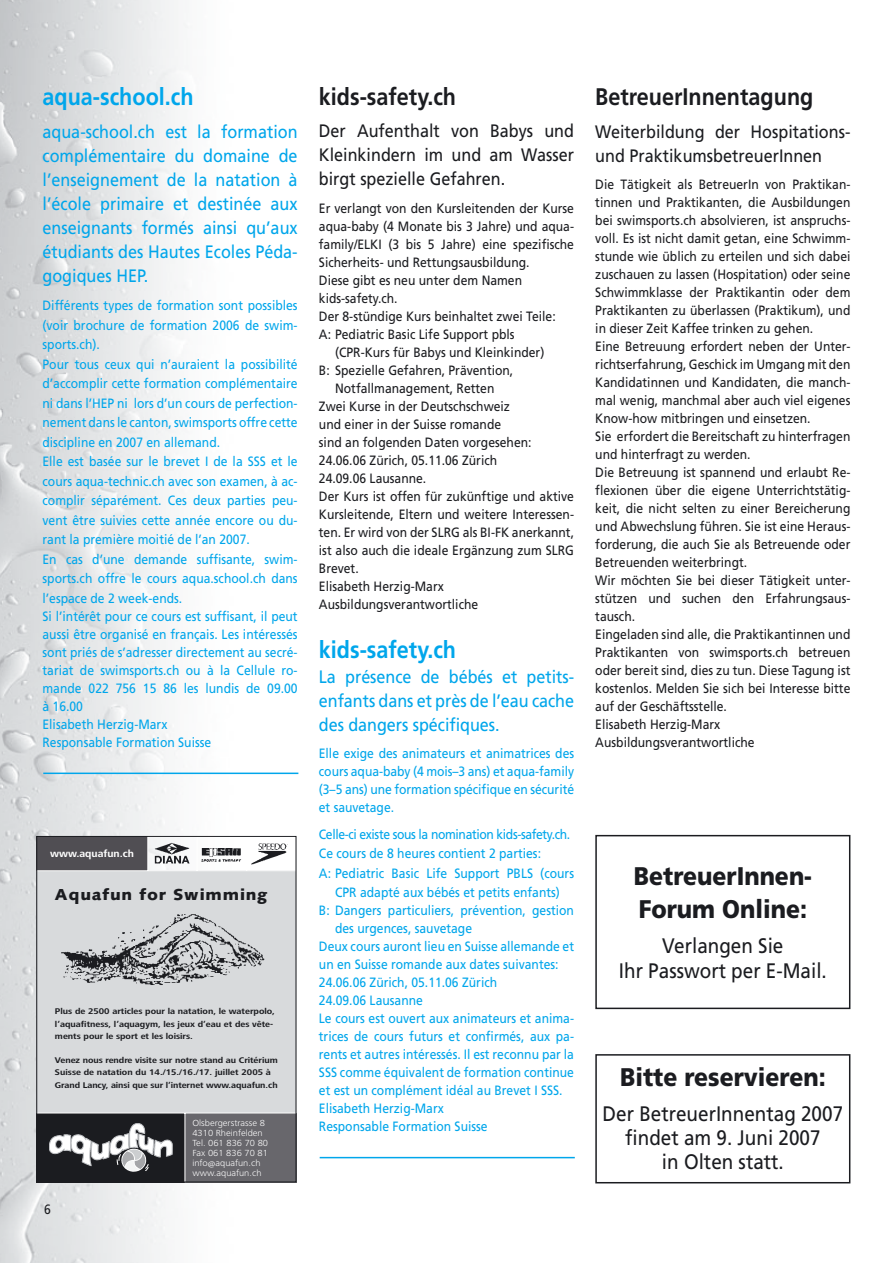
<style>
.page{position:relative;width:893px;height:1263px;background:#fff}
.page>*{position:absolute;margin:0;border:0;box-sizing:border-box;transform-origin:0 0}
.t1{font:900 25.5px/33px "Frutiger";color:#1b1c20;scale:.9 1}
.t2{font:700 24px "Frutiger";color:#1b1c20;scale:.9 1}
.t3{font:700 24px "Frutiger";color:#00a6eb;scale:.9 1}
.t4{font:21px/24px "Frutiger";color:#1b1c20;text-align:center;scale:.9 1}
.t5{font:18px/24px "Frutiger";color:#00a6eb;text-align:justify;scale:.9 1}
.t6{font:18px/24px "Frutiger";color:#1b1c20;scale:.9 1}
.t7{font:900 15.9px "Syntax";letter-spacing:.05em;color:#1b1c20;scale:1.07 1}
.t8{font:13.5px/18px "Frutiger";color:#1b1c20;scale:.9 1}
.t9{font:13.5px/19.5px "Frutiger";color:#00a6eb;scale:.9 1}
.t10{font:13.5px "Frutiger";letter-spacing:-.03em;color:#00a6eb;scale:.9 1}
.t11{font:700 10.35px "Frutiger Next LT";color:#fff}
.t12{font:300 9.15px/10.1px "Frutiger Next LT";color:#fff;scale:1.07 1}
.t13{font:700 8.55px/12.1px "Frutiger Next LT";color:#1b1c20;scale:1.07 1}
</style>
<div class="page">
<img style="left:0;top:0;width:245px;height:1263px">
<hr style="left:43px;top:772px;width:255px;height:2px;background:#00a6eb">
<div style="left:595px;top:1054px;width:255px;height:129px;border:2px solid #1b1c20"></div>
<hr style="left:320px;top:1157px;width:255px;height:1px;background:#00a6eb">
<div style="left:36px;top:871px;width:260px;height:242px;background:#d8dadc"></div>
<img style="left:61px;top:914px;width:204px;height:71px">
<div style="left:36px;top:836px;width:112px;height:35px;background:#504e53"></div>
<div style="left:36px;top:1113px;width:149px;height:69px;background:#1b1c20"></div>
<svg style="left:49px;top:1123px;width:124px;height:49px"></svg>
<div style="left:185px;top:1113px;width:111px;height:69px;background:#68676c"></div>
<img style="left:153px;top:842px;width:37px;height:22px">
<img style="left:200px;top:846px;width:42px;height:17px">
<img style="left:251px;top:843px;width:37px;height:21px">
<hr style="left:36px;top:1113px;width:260px;height:1px;background:#fff">
<hr style="left:185px;top:1113px;width:1px;height:69px;background:#fff">
<hr style="left:147px;top:836px;width:1px;height:35px;background:#fff">
<hr style="left:197px;top:836px;width:1px;height:35px;background:#fff">
<hr style="left:36px;top:870px;width:260px;height:1px;background:#fff">
<div style="left:36px;top:836px;width:260px;height:346px;border:1px solid #1b1c20"></div>
<div style="left:595px;top:835px;width:255px;height:174px;border:2px solid #1b1c20"></div>
<h2 class="t3" style="left:43px;top:87px;width:169px">aqua-school.ch</h2>
<h3 class="t5" style="left:43px;top:121px;width:285px">aqua-school.ch est la formation complémentaire du domaine de l’enseignement de la natation à l’école primaire et destinée aux enseignants formés ainsi qu’aux étudiants des Hautes Ecoles Péda&shy;gogiques HEP.</h3>
<p class="t9" style="left:43px;top:297px;width:285px">Différents types de formation sont possibles (voir brochure de formation 2006 de swim&shy;sports.ch).<br>Pour tous ceux qui n’auraient la possibilité d’accomplir cette formation complémentaire ni dans l’HEP ni lors d’un cours de perfection&shy;nement dans le canton, swimsports offre cette discipline en 2007 en allemand.<br>Elle est basée sur le brevet I de la SSS et le cours aqua-technic.ch avec son examen, à ac&shy;complir séparément. Ces deux parties peu&shy;vent être suivies cette année encore ou du&shy;rant la première moitié de l’an 2007.<br>En cas d’une demande suffisante, swim&shy;sports.ch offre le cours aqua.school.ch dans l’espace de 2 week-ends.</p>
<p class="t9" style="left:43px;top:608px;width:285px;line-height:18px">Si l’intérêt pour ce cours est suffisant, il peut aussi être organisé en français. Les intéressés sont priés de s’adresser directement au secré&shy;tariat de swimsports.ch ou à la Cellule ro&shy;mande 022 756 15 86 les lundis de 09.00 à 16.00<br>Elisabeth Herzig-Marx<br>Responsable Formation Suisse</p>
<p class="t11" style="left:50px;top:850px;width:85px">www.aquafun.ch</p>
<p class="t7" style="left:55px;top:888px;width:200px">Aquafun for Swimming</p>
<p class="t13" style="left:55px;top:1006px;width:207px">Plus de 2500 articles pour la natation, le waterpolo, l’aquafitness, l’aquagym, les jeux d’eau et des vête&shy;ments pour le sport et les loisirs.</p>
<p class="t13" style="left:55px;top:1055px;width:210px">Venez nous rendre visite sur notre stand au Critérium<br>Suisse de natation du 14./15./16./17. juillet 2005 à<br>Grand Lancy, ainsi que sur l’internet www.aquafun.ch</p>
<p class="t8" style="left:44px;top:1201px;width:9px">6</p>
<p class="t12" style="left:192px;top:1119px;width:72px">Olsbergerstrasse 8<br>4310 Rheinfelden<br>Tel. 061 836 70 80<br>Fax 061 836 70 81 info@aquafun.ch www.aquafun.ch</p>
<h2 class="t2" style="left:319px;top:87px;width:154px">kids-safety.ch</h2>
<h3 class="t6" style="left:319px;top:120px;width:285px;text-align:justify">Der Aufenthalt von Babys und Kleinkindern im und am Wasser birgt spezielle Gefahren.</h3>
<p class="t8" style="left:319px;top:200px;width:285px">Er verlangt von den Kursleitenden der Kurse</p>
<p class="t8" style="left:319px;top:218px;width:285px">aqua-baby (4 Monate bis 3 Jahre) und aqua-</p>
<p class="t8" style="left:319px;top:236px;width:285px">family/ELKI (3 bis 5 Jahre) eine spezifische</p>
<p class="t8" style="left:319px;top:254px;width:236px">Sicherheits- und Rettungsausbildung.</p>
<p class="t8" style="left:319px;top:272px;width:227px">Diese gibt es neu unter dem Namen</p>
<p class="t8" style="left:319px;top:290px;width:89px">kids-safety.ch.</p>
<p class="t8" style="left:319px;top:308px;width:265px">Der 8-stündige Kurs beinhaltet zwei Teile:</p>
<p class="t8" style="left:319px;top:326px;width:219px">A: Pediatric Basic Life Support pbls</p>
<p class="t8" style="left:335px;top:344px;width:234px">(CPR-Kurs für Babys und Kleinkinder)</p>
<p class="t8" style="left:319px;top:362px;width:218px">B: Spezielle Gefahren, Prävention,</p>
<p class="t8" style="left:335px;top:380px;width:179px">Notfallmanagement, Retten</p>
<p class="t8" style="left:319px;top:398px;width:214px">Zwei Kurse in der Deutschschweiz</p>
<p class="t8" style="left:319px;top:416px;width:204px">und einer in der Suisse romande</p>
<p class="t8" style="left:319px;top:434px;width:238px">sind an folgenden Daten vorgesehen:</p>
<p class="t8" style="left:319px;top:452px;width:200px">24.06.06 Zürich, 05.11.06 Zürich</p>
<p class="t8" style="left:319px;top:470px;width:121px">24.09.06 Lausanne.</p>
<p class="t8" style="left:319px;top:488px;width:285px">Der Kurs ist offen für zukünftige und aktive</p>
<p class="t8" style="left:319px;top:506px;width:285px">Kursleitende, Eltern und weitere Interessen-</p>
<p class="t8" style="left:319px;top:524px;width:285px">ten. Er wird von der SLRG als BI-FK anerkannt,</p>
<p class="t8" style="left:319px;top:542px;width:285px">ist also auch die ideale Ergänzung zum SLRG</p>
<p class="t8" style="left:319px;top:560px;width:46px">Brevet.</p>
<p class="t8" style="left:319px;top:578px;width:140px">Elisabeth Herzig-Marx</p>
<p class="t8" style="left:319px;top:596px;width:179px">Ausbildungsverantwortliche</p>
<h2 class="t3" style="left:319px;top:640px;width:154px">kids-safety.ch</h2>
<h3 class="t5" style="left:319px;top:666px;width:285px">La présence de bébés et petits&shy;enfants dans et près de l’eau cache des dangers spécifiques.</h3>
<p class="t9" style="left:319px;top:745px;width:285px;line-height:18px;text-align:justify">Elle exige des animateurs et animatrices des cours aqua-baby (4 mois–3 ans) et aqua-family (3–5 ans) une formation spécifique en sécurité et sauvetage.</p>
<p class="t10" style="left:319px;top:828px;width:281px">Celle-ci existe sous la nomination kids-safety.ch.</p>
<p class="t9" style="left:319px;top:845px;width:248px">Ce cours de 8 heures contient 2 parties:</p>
<p class="t9" style="left:319px;top:864px;width:285px">A: Pediatric Basic Life Support PBLS (cours</p>
<p class="t9" style="left:335px;top:884px;width:251px">CPR adapté aux bébés et petits enfants)</p>
<p class="t9" style="left:319px;top:902px;width:285px">B: Dangers particuliers, prévention, gestion</p>
<p class="t9" style="left:335px;top:920px;width:154px">des urgences, sauvetage</p>
<p class="t9" style="left:319px;top:938px;width:285px">Deux cours auront lieu en Suisse allemande et</p>
<p class="t9" style="left:319px;top:956px;width:268px">un en Suisse romande aux dates suivantes:</p>
<p class="t9" style="left:319px;top:974px;width:200px">24.06.06 Zürich, 05.11.06 Zürich</p>
<p class="t9" style="left:319px;top:992px;width:117px">24.09.06 Lausanne</p>
<p class="t9" style="left:319px;top:1010px;width:285px">Le cours est ouvert aux animateurs et anima-</p>
<p class="t9" style="left:319px;top:1028px;width:285px">trices de cours futurs et confirmés, aux pa-</p>
<p class="t9" style="left:319px;top:1046px;width:285px">rents et autres intéressés. Il est reconnu par la</p>
<p class="t9" style="left:319px;top:1064px;width:285px">SSS comme équivalent de formation continue</p>
<p class="t9" style="left:319px;top:1082px;width:272px">et est un complément idéal au Brevet I SSS.</p>
<p class="t9" style="left:319px;top:1100px;width:140px">Elisabeth Herzig-Marx</p>
<p class="t9" style="left:319px;top:1118px;width:189px">Responsable Formation Suisse</p>
<h2 class="t2" style="left:595px;top:87px;width:244px">BetreuerInnentagung</h2>
<h3 class="t6" style="left:595px;top:121px;width:285px">Weiterbildung der Hospitations&shy;und PraktikumsbetreuerInnen</h3>
<p class="t8" style="left:595px;top:176px;width:285px">Die Tätigkeit als BetreuerIn von Praktikan&shy;tinnen und Praktikanten, die Ausbildungen bei swimsports.ch absolvieren, ist anspruchs&shy;voll. Es ist nicht damit getan, eine Schwimm&shy;stunde wie üblich zu erteilen und sich dabei zuschauen zu lassen (Hospitation) oder seine Schwimmklasse der Praktikantin oder dem Praktikanten zu überlassen (Praktikum), und in dieser Zeit Kaffee trinken zu gehen.<br>Eine Betreuung erfordert neben der Unter&shy;richtserfahrung, Geschick im Umgang mit den Kandidatinnen und Kandidaten, die manch&shy;mal wenig, manchmal aber auch viel eigenes Know-how mitbringen und einsetzen.<br>Sie erfordert die Bereitschaft zu hinterfragen und hinterfragt zu werden.<br>Die Betreuung ist spannend und erlaubt Re&shy;flexionen über die eigene Unterrichtstätig&shy;keit, die nicht selten zu einer Bereicherung und Abwechslung führen. Sie ist eine Heraus&shy;forderung, die auch Sie als Betreuende oder Betreuenden weiterbringt.<br>Wir möchten Sie bei dieser Tätigkeit unter&shy;stützen und suchen den Erfahrungsaus&shy;tausch.<br>Eingeladen sind alle, die Praktikantinnen und Praktikanten von swimsports.ch betreuen oder bereit sind, dies zu tun. Diese Tagung ist kostenlos. Melden Sie sich bei Interesse bitte auf der Geschäftsstelle.<br>Elisabeth Herzig-Marx Ausbildungsverantwortliche</p>
<h1 class="t1" style="left:634px;top:862px;width:199px">BetreuerInnen-<br>Forum Online:</h1>
<h3 class="t4" style="left:619px;top:934px;width:233px;line-height:25.5px">Verlangen Sie<br>Ihr Passwort per E-Mail.</h3>
<h1 class="t1" style="left:620px;top:1063px;width:230px">Bitte reservieren:</h1>
<h3 class="t4" style="left:603px;top:1103px;width:269px">Der BetreuerInnentag 2007 findet am 9. Juni 2007<br>in Olten statt.</h3>
</div>
